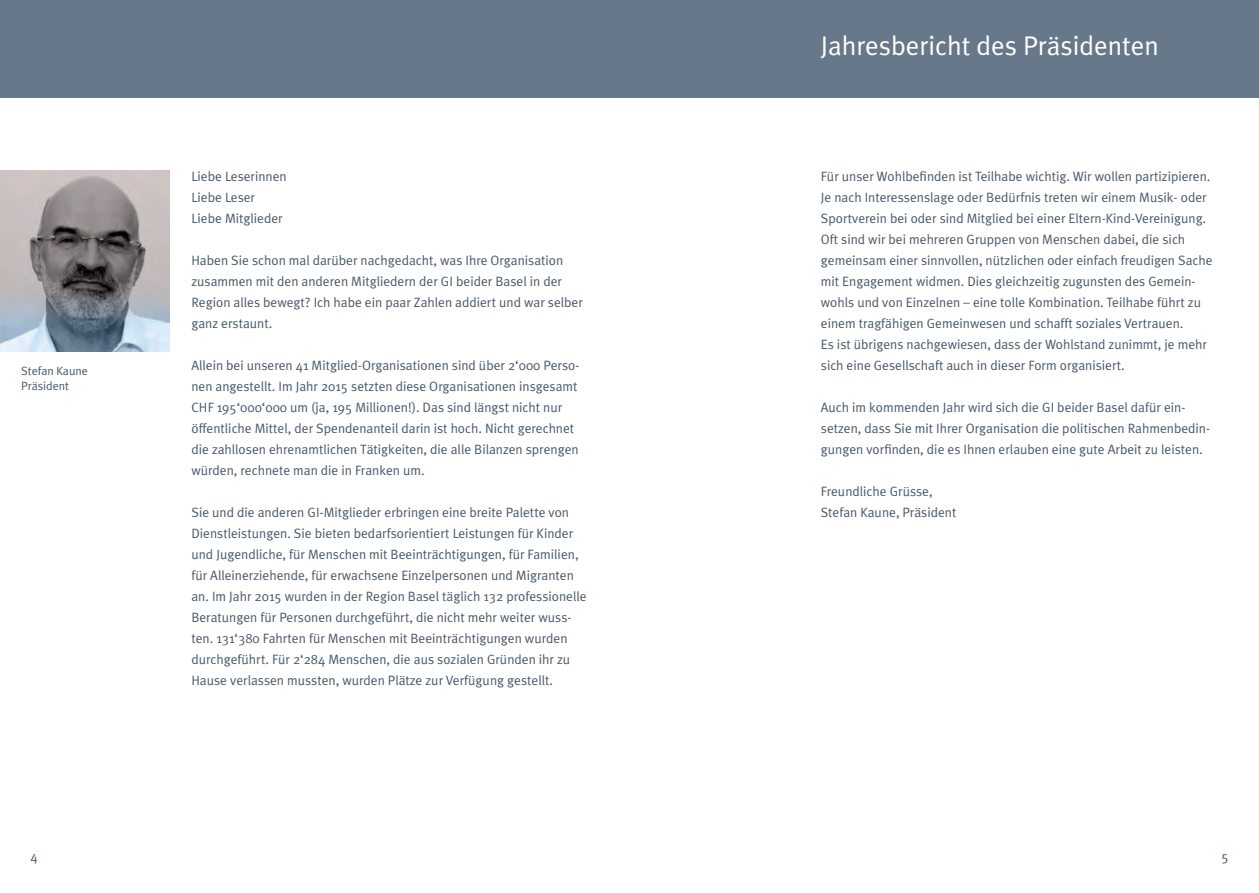
<style>
.page{position:relative;width:1259px;height:893px;background:#fff}
.page>*{position:absolute;margin:0;border:0;box-sizing:border-box;transform-origin:0 0}
.t1{font:27px "Meta Plus Normal";color:#fff}
.t2{font:13.5px/21px "Meta Plus Normal";color:#485868}
.t3{font:12px/15px "Meta Plus Normal";color:#485868}
</style>
<div class="page">
<div style="left:0;top:0;width:1259px;height:98px;background:#68788b"></div>
<img style="left:0;top:170px;width:169px;height:182px">
<p class="t3" style="left:21px;top:363px;width:68px">Stefan Kaune<br>Präsident</p>
<p class="t2" style="left:191px;top:165px;width:97px">Liebe Leserinnen<br>Liebe Leser<br>Liebe Mitglieder</p>
<p class="t2" style="left:191px;top:249px;width:393px">Haben Sie schon mal darüber nachgedacht, was Ihre Organisation zusammen mit den anderen Mitgliedern der GI beider Basel in der Region alles bewegt? Ich habe ein paar Zahlen addiert und war selber ganz erstaunt.</p>
<p class="t2" style="left:191px;top:354px;width:389px">Allein bei unseren 41 Mitglied-Organisationen sind über 2‘000 Perso&shy;nen angestellt. Im Jahr 2015 setzten diese Organisationen insgesamt CHF 195‘000‘000 um (ja, 195 Millionen!). Das sind längst nicht nur öffentliche Mittel, der Spendenanteil darin ist hoch. Nicht gerechnet die zahllosen ehrenamtlichen Tätigkeiten, die alle Bilanzen sprengen würden, rechnete man die in Franken um.</p>
<p class="t2" style="left:191px;top:501px;width:397px">Sie und die anderen GI-Mitglieder erbringen eine breite Palette von Dienstleistungen. Sie bieten bedarfsorientiert Leistungen für Kinder und Jugendliche, für Menschen mit Beeinträchtigungen, für Familien, für Alleinerziehende, für erwachsene Einzelpersonen und Migranten an. Im Jahr 2015 wurden in der Region Basel täglich 132 professionelle Beratungen für Personen durchgeführt, die nicht mehr weiter wuss&shy;ten. 131‘380 Fahrten für Menschen mit Beeinträchtigungen wurden durchgeführt. Für 2‘284 Menschen, die aus sozialen Gründen ihr zu Hause verlassen mussten, wurden Plätze zur Verfügung gestellt.</p>
<h1 class="t1" style="left:821px;top:30px;width:339px">Jahresbericht des Präsidenten</h1>
<p class="t2" style="left:821px;top:165px;width:393px">Für unser Wohlbefinden ist Teilhabe wichtig. Wir wollen partizipieren.<br>Je nach Interessenslage oder Bedürfnis treten wir einem Musik- oder Sportverein bei oder sind Mitglied bei einer Eltern-Kind-Vereinigung.<br>Oft sind wir bei mehreren Gruppen von Menschen dabei, die sich gemeinsam einer sinnvollen, nützlichen oder einfach freudigen Sache mit Engagement widmen. Dies gleichzeitig zugunsten des Gemein&shy;wohls und von Einzelnen – eine tolle Kombination. Teilhabe führt zu einem tragfähigen Gemeinwesen und schafft soziales Vertrauen.<br>Es ist übrigens nachgewiesen, dass der Wohlstand zunimmt, je mehr sich eine Gesellschaft auch in dieser Form organisiert.</p>
<p class="t2" style="left:821px;top:396px;width:391px">Auch im kommenden Jahr wird sich die GI beider Basel dafür ein&shy;setzen, dass Sie mit Ihrer Organisation die politischen Rahmenbedin&shy;gungen vorfinden, die es Ihnen erlauben eine gute Arbeit zu leisten.</p>
<p class="t2" style="left:821px;top:480px;width:137px">Freundliche Grüsse,<br>Stefan Kaune, Präsident</p>
<p class="t2" style="left:30px;top:846px;width:9px">4</p>
<p class="t2" style="left:1221px;top:846px;width:9px">5</p>
</div>
